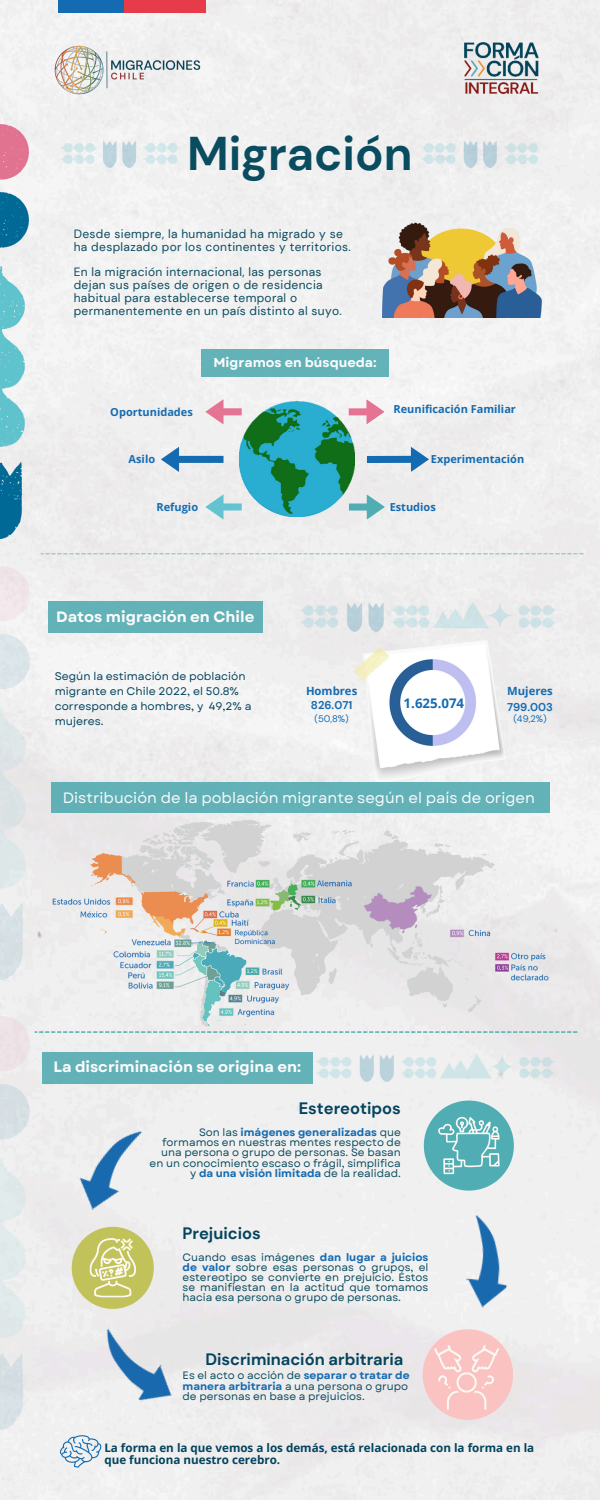
<style>
.page{position:relative;width:600px;height:1500px;background:#f0f0f0}
.page>*{position:absolute;margin:0;border:0;box-sizing:border-box;transform-origin:0 0}
.t1{font:700 47.2px "DM Sans";color:#094b5f}
.t2{font:700 16.5px "DM Sans";color:#03435d}
.t3{font:15px "Garet";color:#fff}
.t4{font:700 15px "Garet";color:#fff}
.t5{font:700 13.3px "Open Sans";color:#156bb1}
.t6{font:700 13px "Garet";color:#fff}
.t7{font:12px/12.8px "DM Sans";letter-spacing:.03em;color:#094b5f}
.t8{font:700 11.6px/12px "Open Sans";color:#03435d}
.t9{font:700 11.3px "Open Sans";color:#156bb1}
.t10{font:700 11.3px "DM Sans";color:#156bb1}
.t11{font:11px/15px "Garet";color:#03435d}
.t12{font:700 11px "Open Sans";color:#156bb1}
.t13{font:10.7px/10.2px "Garet";color:#094b5f;text-align:justify}
.t14{font:9.5px "DM Sans";color:#156bb1}
.s1{font-weight:700;color:#156bb1}
</style>
<div class="page">
<div style="left:59px;top:0;width:66px;height:13px;background:#156bb1"></div>
<div style="left:125px;top:0;width:81px;height:13px;background:#e83b4a"></div>
<img style="left:52px;top:42px;width:151px;height:56px">
<img style="left:465px;top:42px;width:73px;height:52px">
<div style="left:48px;top:601px;width:215px;height:32px;background:#63b2b8"></div>
<svg style="left:35px;top:1031px;width:542px;height:2px"></svg>
<svg style="left:41px;top:553px;width:543px;height:1px"></svg>
<img style="left:0;top:125px;width:29px;height:413px">
<img style="left:297px;top:602px;width:264px;height:29px">
<div style="left:201px;top:349px;width:188px;height:27px;background:#63b2b8"></div>
<svg style="left:161px;top:447px;width:63px;height:25px"></svg>
<svg style="left:367px;top:447px;width:62px;height:25px"></svg>
<svg style="left:205px;top:399px;width:37px;height:25px"></svg>
<svg style="left:348px;top:399px;width:37px;height:25px"></svg>
<svg style="left:205px;top:494px;width:37px;height:26px"></svg>
<svg style="left:349px;top:494px;width:36px;height:26px"></svg>
<img style="left:354px;top:640px;width:151px;height:142px">
<img style="left:52px;top:821px;width:498px;height:205px">
<img style="left:383px;top:215px;width:159px;height:102px">
<svg style="left:60px;top:1435px;width:41px;height:33px"></svg>
<svg style="left:72px;top:1227px;width:82px;height:82px;fill:#c2c25a"></svg>
<svg style="left:90px;top:1238px;width:46px;height:60px"></svg>
<svg style="left:424px;top:1101px;width:90px;height:90px;fill:#50adb4"></svg>
<svg style="left:438px;top:1117px;width:62px;height:57px"></svg>
<svg style="left:423px;top:1329px;width:90px;height:91px;fill:#fac2c0"></svg>
<svg style="left:434px;top:1345px;width:65px;height:65px"></svg>
<img style="left:71px;top:1117px;width:74px;height:99px">
<img style="left:85px;top:1326px;width:97px;height:88px">
<img style="left:464px;top:1215px;width:48px;height:94px">
<div style="left:42px;top:1052px;width:271px;height:32px;background:#63b2b8"></div>
<img style="left:313px;top:1054px;width:245px;height:27px">
<img style="left:57px;top:141px;width:124px;height:26px">
<img style="left:418px;top:141px;width:124px;height:26px">
<img style="left:1px;top:566px;width:29px;height:414px">
<img style="left:1px;top:1016px;width:29px;height:413px">
<img style="left:239px;top:401px;width:115px;height:115px">
<div style="left:52px;top:782px;width:498px;height:31px;background:#63b2b8"></div>
<h4 class="t1" style="left:187px;top:123px;width:227px">Migración</h4>
<h3 class="t7" style="left:74px;top:228px;width:279px">Desde siempre, la humanidad ha migrado y se ha desplazado por los continentes y territorios.</h3>
<p class="t7" style="left:74px;top:266px;width:270px">En la migración internacional, las personas dejan sus países de origen o de residencia habitual para establecerse temporal o permanentemente en un país distinto al suyo.</p>
<h6 class="t12" style="left:110px;top:404px;width:84px">Oportunidades</h6>
<p class="t6" style="left:213px;top:353px;width:165px">Migramos en búsqueda:</p>
<h1 class="t12" style="left:393px;top:401px;width:124px">Reunificación Familiar</h1>
<p class="t12" style="left:129px;top:451px;width:28px">Asilo</p>
<p class="t12" style="left:431px;top:451px;width:95px">Experimentación</p>
<h6 class="t12" style="left:157px;top:499px;width:43px">Refugio</h6>
<p class="t12" style="left:390px;top:499px;width:48px">Estudios</p>
<h3 class="t4" style="left:56px;top:606px;width:200px">Datos migración en Chile</h3>
<p class="t11" style="left:55px;top:669px;width:198px">Según la estimación de población migrante en Chile 2022, el 50.8% corresponde a hombres, y 49,2% a mujeres.</p>
<p class="t9" style="left:306px;top:683px;width:53px">Hombres</p>
<p class="t10" style="left:311px;top:698px;width:43px">826.071</p>
<p class="t14" style="left:315px;top:712px;width:36px">(50,8%)</p>
<p class="t5" style="left:404px;top:694px;width:62px">1.625.074</p>
<p class="t9" style="left:507px;top:682px;width:47px">Mujeres</p>
<p class="t14" style="left:513px;top:713px;width:35px">(49,2%)</p>
<p class="t10" style="left:507px;top:699px;width:47px">799.003</p>
<h3 class="t3" style="left:63px;top:786px;width:474px">Distribución de la población migrante según el país de origen</h3>
<h3 class="t4" style="left:53px;top:1056px;width:249px">La discriminación se origina en:</h3>
<p class="t2" style="left:299px;top:1098px;width:104px">Estereotipos</p>
<p class="t13" style="left:150px;top:1127px;width:253px;text-align:right">Son las <span class="s1">imágenes generalizadas</span> que formamos en nuestras mentes respecto de una persona o grupo de personas. Se basan en un conocimiento escaso o frágil, simplifica y <span class="s1">da una visión limitada</span> de la realidad.</p>
<p class="t2" style="left:183px;top:1222px;width:80px">Prejuicios</p>
<p class="t13" style="left:183px;top:1252px;width:247px">Cuando esas imágenes <span class="s1">dan lugar a juicios de valor</span> sobre esas personas o grupos, el estereotipo se convierte en prejuicio. Éstos se manifiestan en la actitud que tomamos hacia esa persona o grupo de personas.</p>
<p class="t2" style="left:205px;top:1348px;width:199px">Discriminación arbitraria</p>
<p class="t13" style="left:183px;top:1371px;width:229px;text-align:left">Es el acto o acción de <span class="s1">separar o tratar de manera arbitraria</span> a una persona o grupo de personas en base a prejuicios.</p>
<p class="t8" style="left:104px;top:1442px;width:431px">La forma en la que vemos a los demás, está relacionada con la forma en la que funciona nuestro cerebro.</p>
</div>
